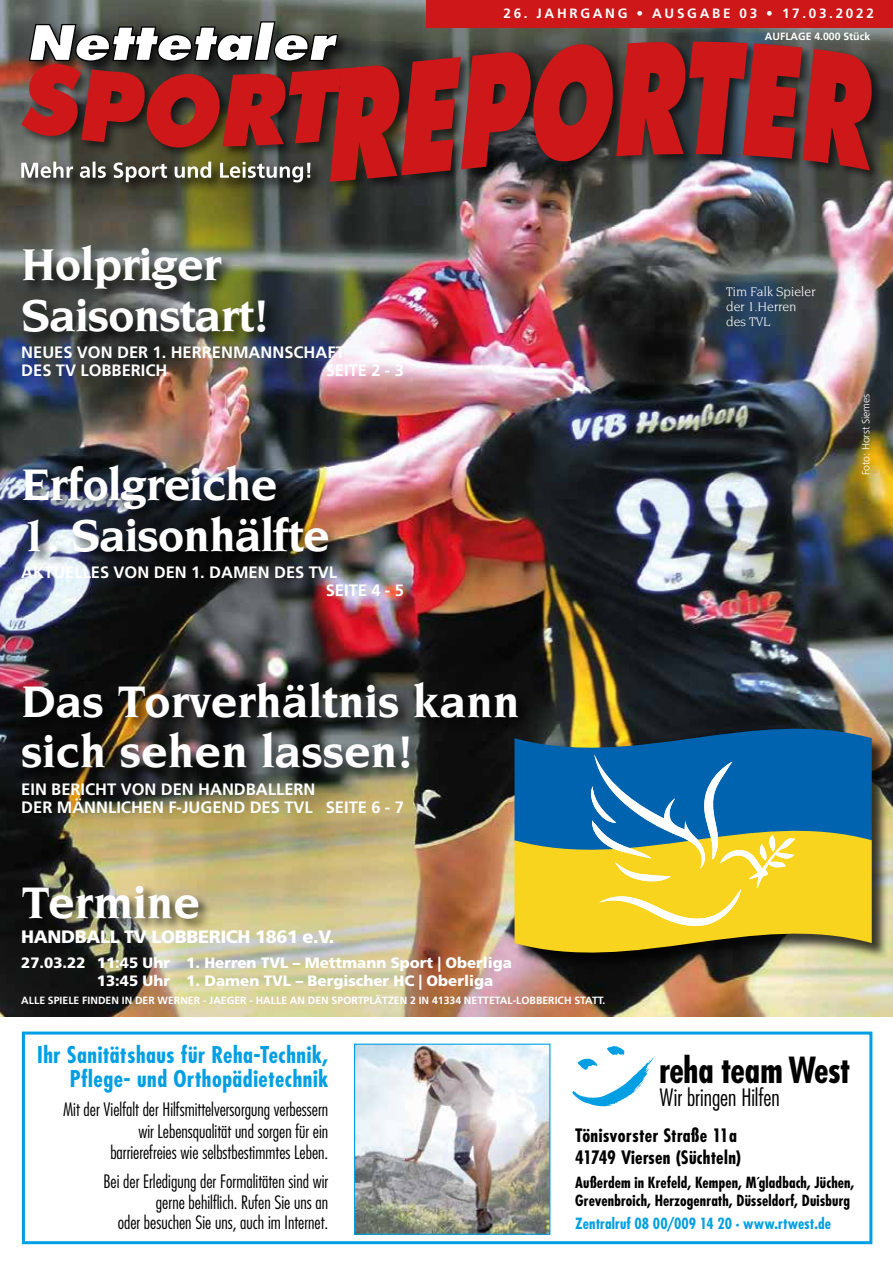
<style>
.page{position:relative;width:893px;height:1263px;background:#fff}
.page>*{position:absolute;margin:0;border:0;box-sizing:border-box;transform-origin:0 0}
.t1{font:700 48px/51px "Novarese";letter-spacing:-.02em;color:#fff}
.t2{font:700 48px/51px "Novarese";color:#fff}
.t3{font:700 condensed 34.95px "Futura";letter-spacing:-.025em;color:#000}
.t4{font:300 condensed 23.4px "Futura";color:#000}
.t5{font:700 condensed 22.5px/24px "Futura";letter-spacing:.025em;color:#009fe3;text-align:right}
.t6{font:300 condensed 18px/21.6px "Futura";color:#000;text-align:right}
.t7{font:700 condensed 18px/22.5px "Futura";letter-spacing:.015em;color:#000}
.t8{font:900 18px "Frutiger";letter-spacing:-.02em;color:#fff}
.t9{font:700 16.5px/18px "Frutiger";color:#fff}
.t10{font:900 15px/18px "Frutiger";color:#fff}
.t11{font:700 condensed 15px/18px "Futura";letter-spacing:.01em;color:#000}
.t12{font:700 condensed 15px "Futura";letter-spacing:.005em;color:#009fe3}
.t13{font:700 13.5px "Frutiger";letter-spacing:.2em;color:#fff}
.t14{font:13.5px/15px "Novarese";letter-spacing:-.01em;color:#fff}
.t15{font:700 10.5px "Frutiger";color:#fff}
.t16{font:300 10.5px "Frutiger";letter-spacing:-.01em;color:#fff}
.s1{font-style:inherit}
</style>
<div class="page">
<svg style="left:572px;top:1046px;width:82px;height:60px"></svg>
<img style="left:356px;top:1045px;width:192px;height:188px">
<div style="left:354px;top:1043px;width:196px;height:192px;border:1px solid #009fe3"></div>
<div style="left:22px;top:1031px;width:850px;height:213px;border:3px solid #009fe3"></div>
<img style="left:0;top:0;width:893px;height:1016px">
<div style="left:427px;top:0;width:466px;height:28px;background:#cd1719"></div>
<div style="left:20px;top:679px;width:512px;height:104px;background:#000;opacity:.7"></div>
<div style="left:21px;top:883px;width:191px;height:49px;background:#000;opacity:.7"></div>
<div style="left:20px;top:242px;width:260px;height:105px;background:#000;opacity:.7"></div>
<div style="left:22px;top:462px;width:321px;height:105px;background:#000;opacity:.7"></div>
<div style="left:515px;top:729px;width:374px;height:241px;background:#000;opacity:.75"></div>
<svg style="left:514px;top:705px;width:358px;height:102px;background:#215370"></svg>
<svg style="left:514px;top:807px;width:358px;height:169px;background:#a39b41"></svg>
<svg style="left:586px;top:754px;width:209px;height:173px;background:#8ba77a"></svg>
<svg style="left:18px;top:159px;width:308px;height:38px"></svg>
<div style="left:20px;top:39px;width:864px;height:155px;background:#000;opacity:.58"></div>
<svg style="left:21px;top:20px;width:852px;height:162px;background:#8a3937"></svg>
<p class="t13" style="left:503px;top:5px;width:372px">26. <span class="s1">JAHRGANG</span> • AUSGABE 03 • 17.03.2022</p>
<h1 class="t1" style="left:21px;top:238px;width:250px">Holpriger<br>Saisonstart!</h1>
<p class="t9" style="left:21px;top:343px;width:325px">NEUES VON DER 1. HERRENMANNSCHAFT<br>DES TV LOBBERICH</p>
<p class="t9" style="left:326px;top:361px;width:80px">SEITE 2 - 3</p>
<h1 class="t1" style="left:21px;top:458px;width:258px">Erfolgreiche</h1>
<h1 class="t1" style="left:21px;top:509px;width:310px">1. Saisonhälfte</h1>
<p class="t9" style="left:326px;top:563px;width:80px;text-indent:-304px">AKTUELLES VON DEN 1. DAMEN DES TVL<br>SEITE 4 - 5</p>
<h1 class="t2" style="left:21px;top:675px;width:500px">Das Torverhältnis kann sich sehen lassen!</h1>
<p class="t9" style="left:21px;top:780px;width:384px">EIN BERICHT VON DEN HANDBALLERN<br>DER MÄNNLICHEN F-JUGEND DES TVL SEITE 6 - 7</p>
<h1 class="t2" style="left:21px;top:876px;width:180px">Termine</h1>
<p class="t8" style="left:21px;top:926px;width:314px">HANDBALL TV LOBBERICH 1861 e.V.</p>
<p class="t10" style="left:97px;top:954px;width:417px;text-indent:-76px">27.03.22 11:45 Uhr 1. Herren TVL – Mettmann Sport | Oberliga<br>13:45 Uhr 1. Damen TVL – Bergischer HC | Oberliga</p>
<p class="t15" style="left:21px;top:994px;width:586px">ALLE SPIELE FINDEN IN DER WERNER - JAEGER - HALLE AN DEN SPORTPLÄTZEN 2 IN 41334 NETTETAL-LOBBERICH STATT.</p>
<p class="t15" style="left:765px;top:30px;width:107px">AUFLAGE 4.000 Stück</p>
<p class="t14" style="left:726px;top:284px;width:91px">Tim Falk Spieler der 1.Herren des TVL</p>
<p class="t16" style="left:860px;top:475px;width:83px;rotate:-90deg">Foto: Horst Siemes</p>
<p class="t5" style="left:37px;top:1042px;width:293px">Ihr Sanitätshaus für Reha-Technik,<br>Pflege- und Orthopädietechnik</p>
<p class="t6" style="left:63px;top:1098px;width:267px">Mit der Vielfalt der Hilfsmittelversorgung verbessern wir Lebensqualität und sorgen für ein<br>barrierefreies wie selbstbestimmtes Leben.</p>
<p class="t6" style="left:103px;top:1170px;width:226px">Bei der Erledigung der Formalitäten sind wir gerne behilflich. Rufen Sie uns an</p>
<p class="t6" style="left:118px;top:1211px;width:212px">oder besuchen Sie uns, auch im Internet.</p>
<h2 class="t3" style="left:661px;top:1047px;width:193px">reha team West</h2>
<p class="t4" style="left:661px;top:1083px;width:122px">Wir bringen Hilfen</p>
<p class="t7" style="left:575px;top:1123px;width:168px">Tönisvorster Straße 11a<br>41749 Viersen (Süchteln)</p>
<p class="t11" style="left:575px;top:1173px;width:281px">Außerdem in Krefeld, Kempen, M´gladbach, Jüchen,<br>Grevenbroich, Herzogenrath, Düsseldorf, Duisburg</p>
<p class="t12" style="left:575px;top:1213px;width:257px">Zentralruf 08 00/009 14 20 · www.rtwest.de</p>
</div>
